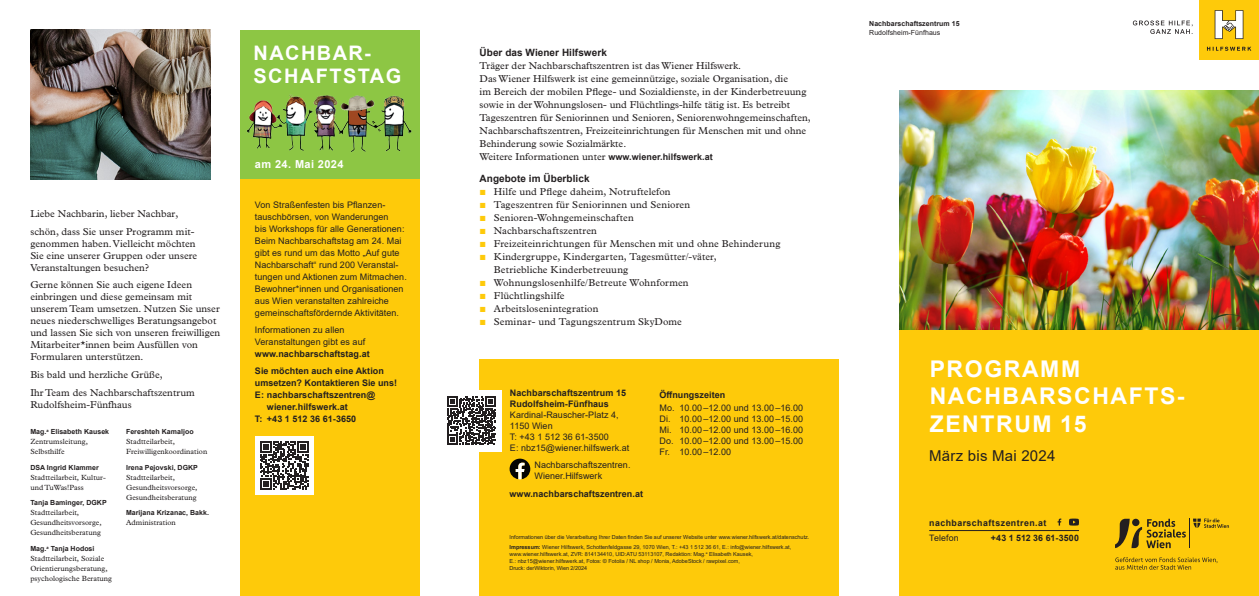
<style>
.page{position:relative;width:1259px;height:596px;background:#fff}
.page>*{position:absolute;margin:0;border:0;box-sizing:border-box;transform-origin:0 0}
.t1{font:700 23px/27.6px "Arial";letter-spacing:.07em;color:#fff}
.t2{font:700 20px/23px "Arial";letter-spacing:.07em;color:#fff}
.t3{font:15px "Arial";letter-spacing:.015em;color:#231f20}
.t4{font:700 11px "Arial";letter-spacing:.035em;color:#fff}
.t5{font:10px/12px "Plantin MT Std";letter-spacing:.005em;color:#231f20}
.t6{font:700 10px "Arial";letter-spacing:.005em;color:#231f20}
.t7{font:10px "Plantin MT Std";letter-spacing:.025em;color:#231f20}
.t8{font:9px/12px "Arial";letter-spacing:.005em;color:#231f20}
.t9{font:700 9px/11px "Arial";letter-spacing:.005em;color:#231f20}
.t10{font:700 8.8px/15.4px "Arial";letter-spacing:.045em;color:#231f20}
.t11{font:8.8px "Arial";letter-spacing:.01em;color:#231f20}
.t12{font:7.5px/10px "Plantin MT Std";letter-spacing:.005em;color:#231f20}
.t13{font:700 7px "Arial";letter-spacing:.005em;color:#231f20}
.t14{font:7px "Arial";letter-spacing:.005em;color:#231f20}
.t15{font:5.5px/7px "Arial";color:#231f20}
.s1{font-family:"Arial";font-weight:700;font-size:9px}
.s2{font-family:"Arial";font-size:11px;color:#feca0a}
.s3{font-weight:700}
</style>
<div class="page">
<svg style="left:1132px;top:21px;width:60px;height:13px"></svg>
<div style="left:1199px;top:0;width:60px;height:60px;background:#feca0a"></div>
<svg style="left:1207px;top:47px;width:44px;height:4px"></svg>
<svg style="left:1214px;top:10px;width:29px;height:29px"></svg>
<div style="left:899px;top:329px;width:360px;height:266px;background:#feca0a"></div>
<div style="left:479px;top:359px;width:360px;height:236px;background:#feca0a"></div>
<img style="left:899px;top:90px;width:360px;height:239px">
<svg style="left:1115px;top:557px;width:102px;height:12px"></svg>
<hr style="left:1189px;top:518px;width:1px;height:30px;background:#231f20">
<svg style="left:1193px;top:518px;width:36px;height:9px"></svg>
<svg style="left:1115px;top:518px;width:70px;height:30px"></svg>
<img style="left:30px;top:30px;width:180px;height:150px">
<div style="left:441px;top:389px;width:61px;height:62px;background:#fff"></div>
<svg style="left:447px;top:396px;width:49px;height:49px"></svg>
<svg style="left:509px;top:458px;width:21px;height:21px"></svg>
<svg style="left:1057px;top:518px;width:4px;height:7px"></svg>
<svg style="left:1069px;top:518px;width:10px;height:7px"></svg>
<hr style="left:929px;top:530px;width:150px;height:1px;background:#231f20">
<div style="left:240px;top:30px;width:180px;height:150px;background:#8dc644"></div>
<img style="left:247px;top:94px;width:165px;height:58px">
<div style="left:240px;top:180px;width:180px;height:415px;background:#feca0a"></div>
<div style="left:255px;top:436px;width:59px;height:58px;background:#fff"></div>
<svg style="left:260px;top:441px;width:49px;height:48px"></svg>
<p class="t5" style="left:30px;top:204px;width:166px;line-height:17.7px">Liebe Nachbarin, lieber Nachbar, schön, dass Sie unser Programm mit-</p>
<p class="t5" style="left:30px;top:237px;width:168px">genommen haben. Vielleicht möchten<br>Sie eine unserer Gruppen oder unsere<br>Veranstaltungen besuchen?</p>
<p class="t5" style="left:30px;top:279px;width:191px">Gerne können Sie auch eigene Ideen einbringen und diese gemeinsam mit unserem Team umsetzen. Nutzen Sie unser neues niederschwelliges Beratungsangebot und lassen Sie sich von unseren freiwilligen Mitarbeiter*innen beim Ausfüllen von Formularen unterstützen.</p>
<p class="t5" style="left:30px;top:365px;width:166px;line-height:17.7px">Bis bald und herzliche Grüße,<br>Ihr Team des Nachbarschaftszentrum</p>
<p class="t5" style="left:30px;top:398px;width:103px">Rudolfsheim-Fünfhaus</p>
<p class="t13" style="left:30px;top:426px;width:80px">Mag.<sup>a</sup> Elisabeth Kausek</p>
<p class="t12" style="left:30px;top:436px;width:59px">Zentrumsleitung,<br>Selbsthilfe</p>
<p class="t13" style="left:30px;top:462px;width:70px">DSA Ingrid Klammer</p>
<p class="t12" style="left:30px;top:472px;width:77px">Stadtteilarbeit, Kultur&shy;und TuWas!Pass</p>
<p class="t13" style="left:30px;top:497px;width:78px">Tanja Baminger, DGKP</p>
<p class="t12" style="left:30px;top:507px;width:73px">Stadtteilarbeit,<br>Gesundheitsvorsorge,<br>Gesundheitsberatung</p>
<p class="t13" style="left:30px;top:543px;width:66px">Mag.<sup>a</sup> Tanja Hodosi</p>
<p class="t12" style="left:30px;top:553px;width:83px">Stadtteilarbeit, Soziale<br>Orientierungsberatung, psychologische Beratung</p>
<p class="t13" style="left:126px;top:426px;width:69px">Fereshteh Kamaljoo</p>
<p class="t12" style="left:126px;top:436px;width:83px">Stadtteilarbeit,<br>Freiwilligenkoordination</p>
<p class="t13" style="left:126px;top:462px;width:73px">Irena Pejovski, DGKP</p>
<p class="t12" style="left:126px;top:472px;width:73px">Stadtteilarbeit,<br>Gesundheitsvorsorge,<br>Gesundheitsberatung</p>
<p class="t13" style="left:126px;top:507px;width:84px">Marijana Krizanac, Bakk.</p>
<p class="t12" style="left:126px;top:517px;width:51px">Administration</p>
<h2 class="t2" style="left:253px;top:42px;width:149px">NACHBAR-<br>SCHAFTSTAG</h2>
<p class="t6" style="left:479px;top:45px;width:129px">Über das Wiener Hilfswerk</p>
<p class="t5" style="left:479px;top:59px;width:333px;line-height:13px">Träger der Nachbarschaftszentren ist das Wiener Hilfswerk.<br>Das Wiener Hilfswerk ist eine gemeinnützige, soziale Organisation, die<br>im Bereich der mobilen Pflege- und Sozialdienste, in der Kinderbetreuung sowie in der Wohnungslosen- und Flüchtlings-hilfe tätig ist. Es betreibt Tageszentren für Seniorinnen und Senioren, Seniorenwohngemeinschaften, Nachbarschaftszentren, Freizeiteinrichtungen für Menschen mit und ohne Behinderung sowie Sozialmärkte.<br>Weitere Informationen unter <span class="s1">www.wiener.hilfswerk.at</span></p>
<p class="t6" style="left:479px;top:172px;width:111px">Angebote im Überblick</p>
<p class="t5" style="left:479px;top:186px;width:192px"><span class="s2">■</span> Hilfe und Pflege daheim, Notruftelefon</p>
<p class="t5" style="left:479px;top:199px;width:212px"><span class="s2">■</span> Tageszentren für Seniorinnen und Senioren</p>
<p class="t5" style="left:479px;top:212px;width:156px"><span class="s2">■</span> Senioren-Wohngemeinschaften</p>
<p class="t5" style="left:479px;top:225px;width:119px"><span class="s2">■</span> Nachbarschaftszentren</p>
<p class="t5" style="left:479px;top:238px;width:302px"><span class="s2">■</span> Freizeiteinrichtungen für Menschen mit und ohne Behinderung</p>
<p class="t5" style="left:494px;top:250px;width:224px;line-height:13px;text-indent:-14px"><span class="s2">■</span> Kindergruppe, Kindergarten, Tagesmütter/-väter,<br>Betriebliche Kinderbetreuung</p>
<p class="t5" style="left:479px;top:277px;width:211px"><span class="s2">■</span> Wohnungslosenhilfe/Betreute Wohnformen</p>
<p class="t7" style="left:479px;top:290px;width:86px"><span class="s2">■</span> Flüchtlingshilfe</p>
<p class="t5" style="left:479px;top:303px;width:120px"><span class="s2">■</span> Arbeitslosenintegration</p>
<p class="t5" style="left:479px;top:316px;width:204px"><span class="s2">■</span> Seminar- und Tagungszentrum SkyDome</p>
<p class="t4" style="left:255px;top:156px;width:90px">am 24. Mai 2024</p>
<p class="t8" style="left:255px;top:199px;width:153px">Von Straßenfesten bis Pflanzen&shy;tauschbörsen, von Wanderungen<br>bis Workshops für alle Generationen:<br>Beim Nachbarschaftstag am 24. Mai gibt es rund um das Motto „Auf gute Nachbarschaft“ rund 200 Veranstal&shy;tungen und Aktionen zum Mitmachen.<br>Bewohner*innen und Organisationen aus Wien veranstalten zahlreiche gemeinschaftsfördernde Aktivitäten.</p>
<p class="t8" style="left:255px;top:323px;width:112px">Informationen zu allen<br>Veranstaltungen gibt es auf</p>
<p class="t9" style="left:255px;top:345px;width:130px;line-height:16.8px">www.nachbarschaftstag.at<br>Sie möchten auch eine Aktion</p>
<p class="t9" style="left:255px;top:377px;width:144px">umsetzen? Kontaktieren Sie uns!</p>
<p class="t9" style="left:255px;top:389px;width:122px">E: nachbarschaftszentren@</p>
<p class="t9" style="left:267px;top:401px;width:82px">wiener.hilfswerk.at</p>
<p class="t9" style="left:255px;top:413px;width:103px">T: +43 1 512 36 61-3650</p>
<p class="t9" style="left:659px;top:389px;width:67px">Öffnungszeiten</p>
<p class="t8" style="left:659px;top:402px;width:145px;line-height:11px;text-align:justify">Mo. 10.00–12.00 und 13.00–16.00<br>Di. 10.00–12.00 und 13.00–15.00<br>Mi. 10.00–12.00 und 13.00–16.00<br>Do. 10.00–12.00 und 13.00–15.00<br>Fr. 10.00–12.00</p>
<p class="t9" style="left:510px;top:387px;width:118px">Nachbarschaftszentrum 15<br>Rudolfsheim-Fünfhaus</p>
<p class="t8" style="left:510px;top:409px;width:121px;line-height:11px">Kardinal-Rauscher-Platz 4,<br>1150 Wien<br>T: +43 1 512 36 61-3500<br>E: nbz15@wiener.hilfswerk.at</p>
<p class="t8" style="left:534px;top:459px;width:97px;line-height:11px">Nachbarschaftszentren.<br>Wiener.Hilfswerk</p>
<p class="t9" style="left:509px;top:488px;width:135px">www.nachbarschaftszentren.at</p>
<p class="t15" style="left:509px;top:531px;width:301px;line-height:9.8px">Informationen über die Verarbeitung Ihrer Daten finden Sie auf unserer Website unter www.wiener.hilfswerk.at/datenschutz.<br><span class="s3">Impressum:</span> Wiener Hilfswerk, Schottenfeldgasse 29, 1070 Wien, T.: +43 1 512 36 61, E.: info@wiener.hilfswerk.at,</p>
<p class="t15" style="left:509px;top:550px;width:245px">www.wiener.hilfswerk.at, ZVR: 814134410, UID:ATU 53113107, Redaktion: Mag.<sup>a</sup> Elisabeth Kausek,<br>E.: nbz15@wiener.hilfswerk.at, Fotos: © Fotolia / NL shop / Monia, AdobeStock / rawpixel.com,<br>Druck: derWiktorin, Wien 2/2024</p>
<p class="t13" style="left:869px;top:18px;width:92px">Nachbarschaftszentrum 15</p>
<p class="t14" style="left:869px;top:27px;width:73px">Rudolfsheim-Fünfhaus</p>
<h1 class="t1" style="left:929px;top:355px;width:256px">PROGRAMM<br>NACHBARSCHAFTS-<br>ZENTRUM 15</h1>
<h3 class="t3" style="left:929px;top:445px;width:128px">März bis Mai 2024</h3>
<p class="t10" style="left:991px;top:515px;width:90px;text-indent:-62px">nachbarschaftszentren.at<br>+43 1 512 36 61-3500</p>
<p class="t11" style="left:929px;top:532px;width:31px">Telefon</p>
</div>
